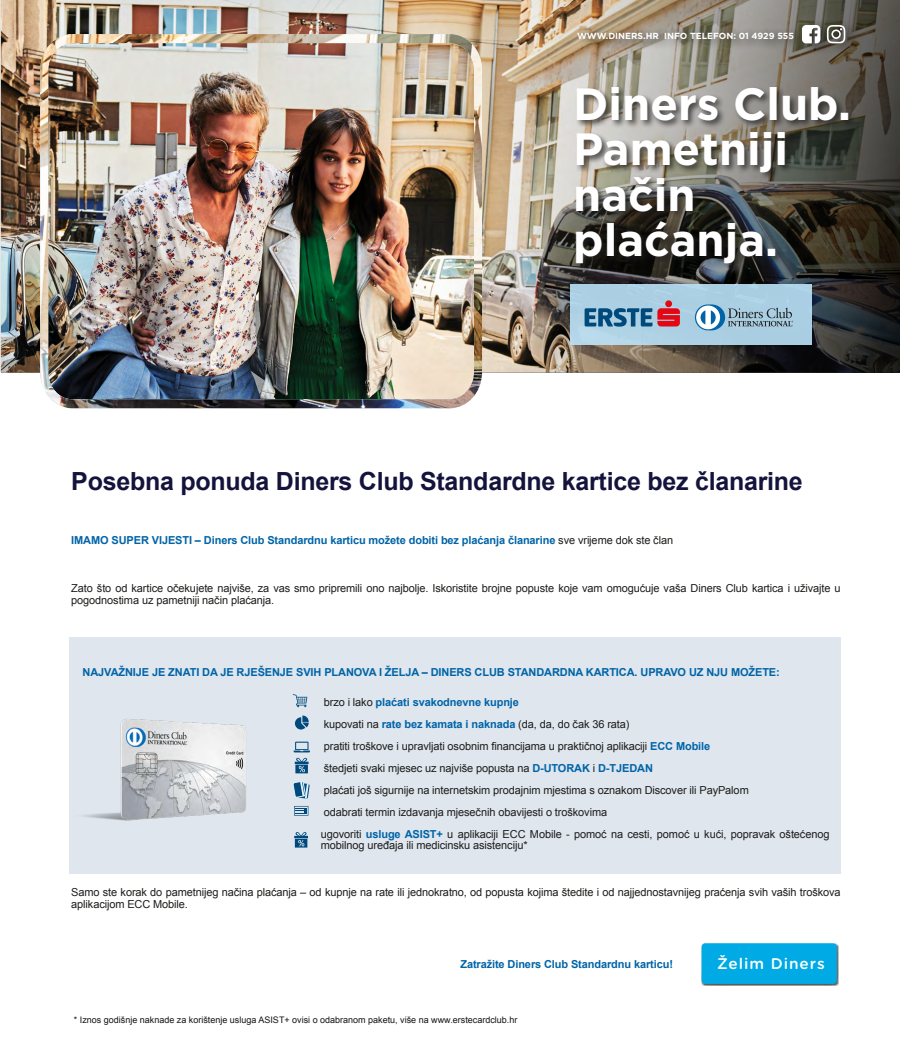
<style>
.page{position:relative;width:900px;height:1063px;background:#fff}
.page>*{position:absolute;margin:0;border:0;box-sizing:border-box;transform-origin:0 0}
.t1{font:700 45.2px "Gotham";color:#fff}
.t2{font:700 25px "Arial";letter-spacing:-.01em;color:#14133b}
.t3{font:500 15.4px "Gotham Rounded";letter-spacing:.06em;color:#fff}
.t4{font:11px/12px "Arial";letter-spacing:-.01em;color:#1d1d1b}
.t5{font:700 11px "Arial";letter-spacing:-.01em;color:#0064a7}
.Pa1{font:9px "Arial";color:#141413}
.Company_Information{font:700 8.8px "Gotham";color:#fff}
.s1{font-weight:400;color:#1d1d1b}
.s2{font-weight:700;color:#0064a7}
</style>
<div class="page">
<img style="left:1px;top:0;width:899px;height:373px">
<img style="left:420px;top:0;width:480px;height:372px">
<div style="left:69px;top:637px;width:771px;height:237px;background:#dfe6ee"></div>
<div style="left:701px;top:943px;width:138px;height:43px;background:#1d1d1b;opacity:.75"></div>
<div style="left:702px;top:943px;width:135px;height:41px;background:#00aae5;border-radius:4px"></div>
<img style="left:83px;top:719px;width:163px;height:102px">
<svg style="left:293px;top:694px;width:14px;height:13px"></svg>
<svg style="left:295px;top:758px;width:14px;height:15px"></svg>
<svg style="left:293px;top:781px;width:17px;height:18px"></svg>
<svg style="left:294px;top:742px;width:16px;height:10px"></svg>
<svg style="left:294px;top:832px;width:14px;height:16px"></svg>
<svg style="left:294px;top:806px;width:14px;height:10px"></svg>
<div style="left:576px;top:19px;width:285px;height:37px;background:#1d1d1b;opacity:.75"></div>
<svg style="left:802px;top:25px;width:18px;height:18px"></svg>
<svg style="left:827px;top:25px;width:18px;height:19px"></svg>
<div style="left:570px;top:284px;width:242px;height:60px;background:#abcfe3"></div>
<svg style="left:585px;top:300px;width:95px;height:27px"></svg>
<svg style="left:695px;top:304px;width:98px;height:26px"></svg>
<div style="left:574px;top:85px;width:283px;height:186px;background:#1d1d1b;opacity:.75"></div>
<img style="left:40px;top:34px;width:442px;height:374px">
<svg style="left:295px;top:716px;width:14px;height:14px"></svg>
<p class="Company_Information" style="left:577px;top:30px;width:218px">WWW.DINERS.HR INFO TELEFON: 01 4929 555</p>
<p class="t1" style="left:573px;top:74px;width:279px">Diners Club.</p>
<p class="t1" style="left:573px;top:119px;width:216px">Pametniji</p>
<p class="t1" style="left:573px;top:165px;width:124px">način</p>
<p class="t1" style="left:573px;top:210px;width:206px">plaćanja.</p>
<p class="t2" style="left:71px;top:465px;width:733px">Posebna ponuda Diners Club Standardne kartice bez članarine</p>
<p class="t5" style="left:71px;top:533px;width:603px">IMAMO SUPER VIJESTI – Diners Club Standardnu karticu možete dobiti bez plaćanja članarine <span class="s1">sve vrijeme dok ste član</span></p>
<p class="t4" style="left:71px;top:582px;width:771px">Zato što od kartice očekujete najviše, za vas smo pripremili ono najbolje. Iskoristite brojne popuste koje vam omogućuje vaša Diners Club kartica i uživajte u pogodnostima uz pametniji način plaćanja.</p>
<p class="t5" style="left:83px;top:665px;width:699px">NAJVAŽNIJE JE ZNATI DA JE RJEŠENJE SVIH PLANOVA I ŽELJA – DINERS CLUB STANDARDNA KARTICA. UPRAVO UZ NJU MOŽETE:</p>
<p class="t5" style="left:324px;top:695px;width:197px"><span class="s1">brzo i lako</span> plaćati svakodnevne kupnje</p>
<p class="t4" style="left:324px;top:718px;width:307px">kupovati na <span class="s2">rate bez kamata i naknada</span> (da, da, do čak 36 rata)</p>
<p class="t4" style="left:324px;top:740px;width:388px">pratiti troškove i upravljati osobnim financijama u praktičnoj aplikaciji <span class="s2">ECC Mobile</span></p>
<p class="t4" style="left:324px;top:762px;width:331px">štedjeti svaki mjesec uz najviše popusta na <span class="s2">D-UTORAK</span> i <span class="s2">D-TJEDAN</span></p>
<p class="t4" style="left:324px;top:784px;width:427px">plaćati još sigurnije na internetskim prodajnim mjestima s oznakom Discover ili PayPalom</p>
<p class="t4" style="left:324px;top:806px;width:285px">odabrati termin izdavanja mjesečnih obavijesti o troškovima</p>
<p class="t4" style="left:321px;top:829px;width:510px;line-height:11px">ugovoriti <span class="s2">usluge ASIST+</span> u aplikaciji ECC Mobile - pomoć na cesti, pomoć u kući, popravak oštećenog mobilnog uređaja ili medicinsku asistenciju*</p>
<p class="t4" style="left:71px;top:886px;width:771px">Samo ste korak do pametnijeg načina plaćanja – od kupnje na rate ili jednokratno, od popusta kojima štedite i od najjednostavnijeg praćenja svih vaših troškova aplikacijom ECC Mobile.</p>
<p class="t5" style="left:460px;top:957px;width:214px">Zatražite Diners Club Standardnu karticu!</p>
<p class="t3" style="left:717px;top:952px;width:109px">Želim Diners</p>
<p class="Pa1" style="left:74px;top:1014px;width:445px">* Iznos godišnje naknade za korištenje usluga ASIST+ ovisi o odabranom paketu, više na www.erstecardclub.hr</p>
</div>
